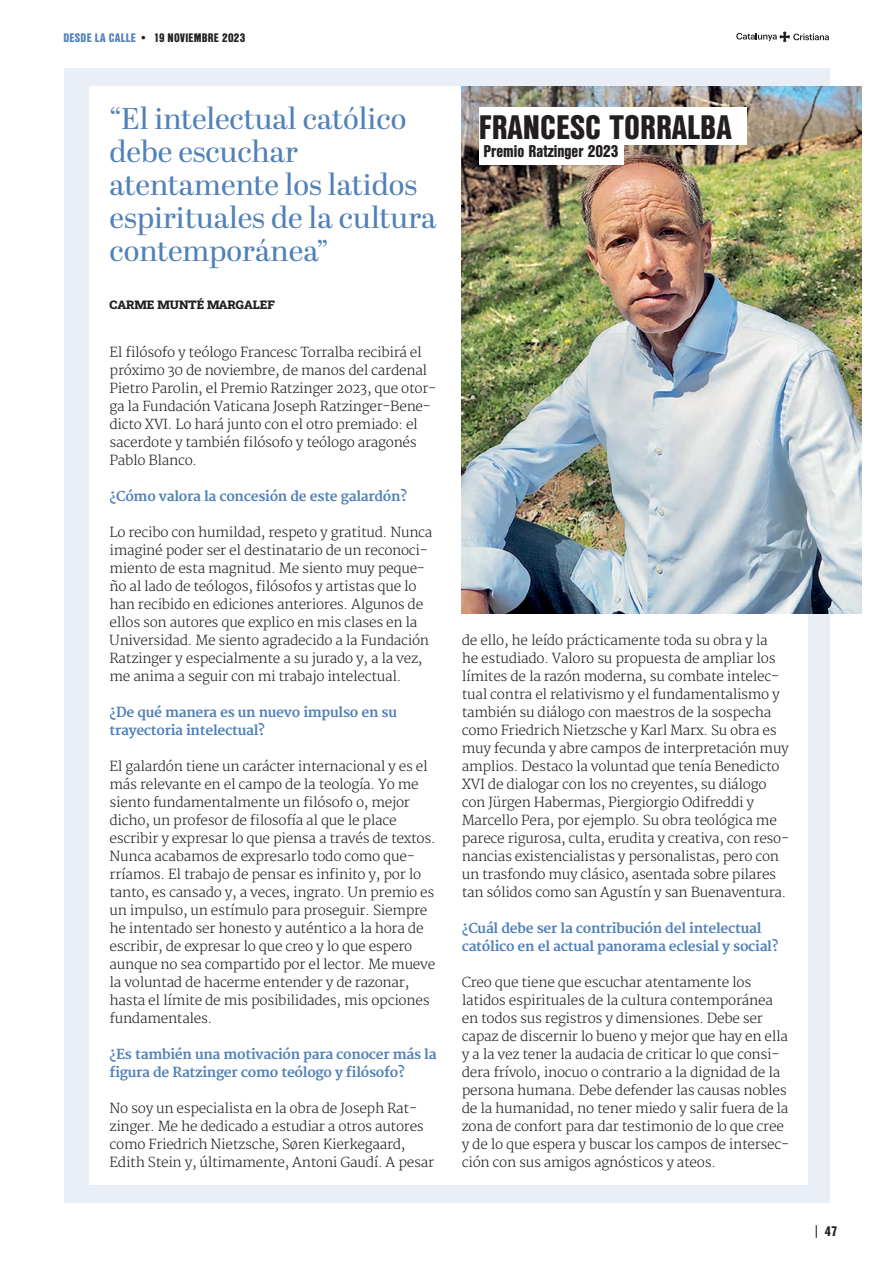
<style>
.page{position:relative;width:893px;height:1263px;background:#fff}
.page>*{position:absolute;margin:0;border:0;box-sizing:border-box;transform-origin:0 0}
.t1{font:900 33px "Nimbus San Con LOT";color:#231f20}
.DESTACATS_1_PRIMER_PLA{font:30px/33px "Abril Display";color:#5181b8}
.t2{font:900 16.5px "Nimbus San Con LOT";color:#231f20}
.TEXTO_PPAL_ESP{font:300 13.5px/18px "Merriweather";letter-spacing:-.02em;color:#231f20}
.TEXTO_PPAL_CAT{font:700 13.5px/18px "Merriweather";letter-spacing:-.02em;color:#5181b8}
.t3{font:900 13.5px "Nimbus San Con LOT";color:#231f20}
.t4{font:900 12px "Nimbus San Con LOT";letter-spacing:.025em;color:#231f20}
.NOM_REDACTORS{font:12px "Roboto Slab";color:#231f20}
.s1{color:#5181b8}
</style>
<div class="page">
<div style="left:64px;top:68px;width:766px;height:1135px;background:#eaeef6"></div>
<div style="left:89px;top:86px;width:719px;height:1098px;background:#fff"></div>
<img style="left:462px;top:86px;width:399px;height:528px">
<div style="left:479px;top:143px;width:144px;height:21px;background:#fff"></div>
<div style="left:479px;top:107px;width:268px;height:37px;background:#fff"></div>
<svg style="left:816px;top:1225px;width:1px;height:13px"></svg>
<svg style="left:736px;top:31px;width:93px;height:11px"></svg>
<p class="t4" style="left:63px;top:28px;width:184px"><span class="s1">DESDE LA CALLE</span> • 19 NOVIEMBRE 2023</p>
<p class="DESTACATS_1_PRIMER_PLA" style="left:110px;top:104px;width:329px">“El intelectual católico debe escuchar atentamente los latidos espirituales de la cultura contemporánea”</p>
<p class="NOM_REDACTORS" style="left:110px;top:296px;width:167px">CARME MUNTÉ MARGALEF</p>
<p class="TEXTO_PPAL_ESP" style="left:110px;top:343px;width:328px">El filósofo y teólogo Francesc Torralba recibirá el próximo 30 de noviembre, de manos del cardenal Pietro Parolin, el Premio Ratzinger 2023, que otor&shy;ga la Fundación Vaticana Joseph Ratzinger-Bene&shy;dicto XVI. Lo hará junto con el otro premiado: el sacerdote y también filósofo y teólogo aragonés Pablo Blanco.</p>
<p class="TEXTO_PPAL_CAT" style="left:110px;top:487px;width:299px">¿Cómo valora la concesión de este galardón?</p>
<p class="TEXTO_PPAL_ESP" style="left:110px;top:523px;width:324px">Lo recibo con humildad, respeto y gratitud. Nunca imaginé poder ser el destinatario de un reconoci&shy;miento de esta magnitud. Me siento muy peque&shy;ño al lado de teólogos, filósofos y artistas que lo han recibido en ediciones anteriores. Algunos de ellos son autores que explico en mis clases en la Universidad. Me siento agradecido a la Fundación Ratzinger y especialmente a su jurado y, a la vez, me anima a seguir con mi trabajo intelectual.</p>
<p class="TEXTO_PPAL_CAT" style="left:110px;top:703px;width:289px">¿De qué manera es un nuevo impulso en su trayectoria intelectual?</p>
<p class="TEXTO_PPAL_ESP" style="left:110px;top:757px;width:328px">El galardón tiene un carácter internacional y es el más relevante en el campo de la teología. Yo me siento fundamentalmente un filósofo o, mejor dicho, un profesor de filosofía al que le place escribir y expresar lo que piensa a través de textos.<br>Nunca acabamos de expresarlo todo como que&shy;rríamos. El trabajo de pensar es infinito y, por lo tanto, es cansado y, a veces, ingrato. Un premio es un impulso, un estímulo para proseguir. Siempre he intentado ser honesto y auténtico a la hora de escribir, de expresar lo que creo y lo que espero aunque no sea compartido por el lector. Me mueve la voluntad de hacerme entender y de razonar, hasta el límite de mis posibilidades, mis opciones fundamentales.</p>
<p class="TEXTO_PPAL_CAT" style="left:110px;top:1045px;width:328px">¿Es también una motivación para conocer más la figura de Ratzinger como teólogo y filósofo?</p>
<p class="TEXTO_PPAL_ESP" style="left:110px;top:1099px;width:326px">No soy un especialista en la obra de Joseph Rat&shy;zinger. Me he dedicado a estudiar a otros autores como Friedrich Nietzsche, Søren Kierkegaard, Edith Stein y, últimamente, Antoni Gaudí. A pesar</p>
<p class="t1" style="left:479px;top:102px;width:255px">FRANCESC TORRALBA</p>
<p class="t2" style="left:483px;top:139px;width:137px">Premio Ratzinger 2023</p>
<p class="TEXTO_PPAL_ESP" style="left:462px;top:631px;width:329px">de ello, he leído prácticamente toda su obra y la<br>he estudiado. Valoro su propuesta de ampliar los límites de la razón moderna, su combate intelec&shy;tual contra el relativismo y el fundamentalismo y también su diálogo con maestros de la sospecha como Friedrich Nietzsche y Karl Marx. Su obra es muy fecunda y abre campos de interpretación muy amplios. Destaco la voluntad que tenía Benedicto XVI de dialogar con los no creyentes, su diálogo con Jürgen Habermas, Piergiorgio Odifreddi y Marcello Pera, por ejemplo. Su obra teológica me parece rigurosa, culta, erudita y creativa, con reso&shy;nancias existencialistas y personalistas, pero con un trasfondo muy clásico, asentada sobre pilares tan sólidos como san Agustín y san Buenaventura.</p>
<p class="TEXTO_PPAL_CAT" style="left:462px;top:919px;width:318px">¿Cuál debe ser la contribución del intelectual católico en el actual panorama eclesial y social?</p>
<p class="TEXTO_PPAL_ESP" style="left:462px;top:973px;width:329px">Creo que tiene que escuchar atentamente los latidos espirituales de la cultura contemporánea en todos sus registros y dimensiones. Debe ser capaz de discernir lo bueno y mejor que hay en ella y a la vez tener la audacia de criticar lo que consi&shy;dera frívolo, inocuo o contrario a la dignidad de la persona humana. Debe defender las causas nobles de la humanidad, no tener miedo y salir fuera de la zona de confort para dar testimonio de lo que cree y de lo que espera y buscar los campos de intersec&shy;ción con sus amigos agnósticos y ateos.</p>
<p class="t3" style="left:825px;top:1221px;width:14px">47</p>
</div>
